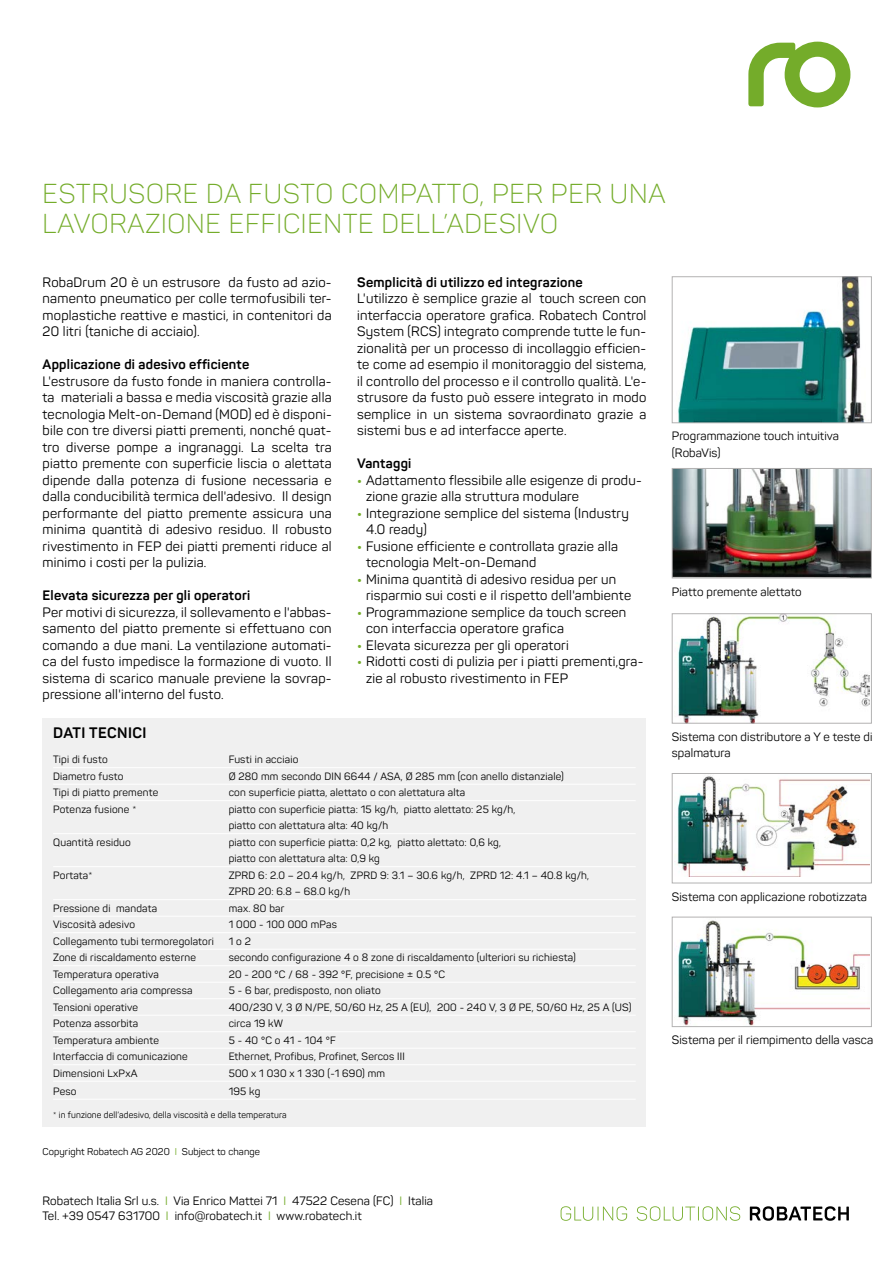
<style>
.page{position:relative;width:893px;height:1263px;background:#fff}
.page>*{position:absolute;margin:0;border:0;box-sizing:border-box;transform-origin:0 0}
.t1{font:300 27px/30px "Panton";letter-spacing:.03em;color:#74ac2a}
.t2{font:700 15px "Panton";letter-spacing:.03em;color:#000}
.t3{font:13.5px/16.5px "Panton";letter-spacing:.02em;color:#000}
.t4{font:700 13.5px "Panton";letter-spacing:.02em;color:#000}
.t5{font:12px/16.5px "Panton";letter-spacing:.01em;color:#000}
.t6{font:10.5px/16.5px "Panton";letter-spacing:.02em;color:#000}
.t7{font:9.75px "Panton";letter-spacing:.01em;color:#000}
.t8{font:9px "Panton";letter-spacing:.02em;color:#000}
.s1{font-weight:700;color:#74ac2a}
.s2{color:#74ac2a}
</style>
<div class="page">
<svg style="left:748px;top:42px;width:102px;height:65px"></svg>
<svg style="left:750px;top:1206px;width:99px;height:15px"></svg>
<svg style="left:561px;top:1206px;width:179px;height:15px"></svg>
<div style="left:43px;top:718px;width:603px;height:409px;background:#f0f0f0"></div>
<hr style="left:53px;top:767px;width:583px;height:1px;background:#fff">
<hr style="left:53px;top:784px;width:583px;height:1px;background:#fff">
<hr style="left:53px;top:800px;width:583px;height:1px;background:#fff">
<hr style="left:53px;top:833px;width:583px;height:1px;background:#fff">
<hr style="left:53px;top:866px;width:583px;height:1px;background:#fff">
<hr style="left:53px;top:899px;width:583px;height:1px;background:#fff">
<hr style="left:53px;top:916px;width:583px;height:1px;background:#fff">
<hr style="left:53px;top:932px;width:583px;height:1px;background:#fff">
<hr style="left:53px;top:949px;width:583px;height:1px;background:#fff">
<hr style="left:53px;top:965px;width:583px;height:1px;background:#fff">
<hr style="left:53px;top:982px;width:583px;height:1px;background:#fff">
<hr style="left:53px;top:998px;width:583px;height:1px;background:#fff">
<hr style="left:53px;top:1015px;width:583px;height:1px;background:#fff">
<hr style="left:53px;top:1031px;width:583px;height:1px;background:#fff">
<hr style="left:53px;top:1048px;width:583px;height:1px;background:#fff">
<hr style="left:53px;top:1064px;width:583px;height:1px;background:#fff">
<hr style="left:53px;top:1081px;width:583px;height:1px;background:#fff">
<hr style="left:53px;top:1099px;width:583px;height:1px;background:#fff">
<img style="left:678px;top:278px;width:187px;height:143px">
<div style="left:672px;top:276px;width:200px;height:147px;border:1px solid #b3b2b2"></div>
<img style="left:674px;top:470px;width:196px;height:106px">
<div style="left:672px;top:468px;width:200px;height:110px;border:1px solid #b3b2b2"></div>
<img style="left:678px;top:615px;width:191px;height:106px">
<div style="left:672px;top:613px;width:200px;height:110px;border:1px solid #b3b2b2"></div>
<img style="left:677px;top:776px;width:192px;height:100px">
<div style="left:672px;top:773px;width:200px;height:110px;border:1px solid #b3b2b2"></div>
<img style="left:677px;top:920px;width:192px;height:105px">
<div style="left:672px;top:917px;width:200px;height:110px;border:1px solid #b3b2b2"></div>
<h1 class="t1" style="left:43px;top:178px;width:624px">ESTRUSORE DA FUSTO COMPATTO, PER PER UNA<br>LAVORAZIONE EFFICIENTE DELL’ADESIVO</h1>
<p class="t3" style="left:43px;top:274px;width:291px;text-align:justify">RobaDrum 20 è un estrusore da fusto ad azio&shy;namento pneumatico per colle termofusibili ter&shy;moplastiche reattive e mastici, in contenitori da 20 litri (taniche di acciaio).</p>
<p class="t4" style="left:43px;top:356px;width:208px">Applicazione di adesivo efficiente</p>
<p class="t3" style="left:43px;top:373px;width:291px;text-align:justify">L'estrusore da fusto fonde in maniera controlla&shy;ta materiali a bassa e media viscosità grazie alla tecnologia Melt-on-Demand (MOD) ed è disponi&shy;bile con tre diversi piatti prementi, nonché quat&shy;tro diverse pompe a ingranaggi. La scelta tra piatto premente con superficie liscia o alettata dipende dalla potenza di fusione necessaria e dalla conducibilità termica dell'adesivo. Il design performante del piatto premente assicura una minima quantità di adesivo residuo. Il robusto rivestimento in FEP dei piatti prementi riduce al minimo i costi per la pulizia.</p>
<p class="t4" style="left:43px;top:587px;width:209px">Elevata sicurezza per gli operatori</p>
<p class="t3" style="left:43px;top:603px;width:291px;text-align:justify">Per motivi di sicurezza, il sollevamento e l'abbas&shy;samento del piatto premente si effettuano con comando a due mani. La ventilazione automati&shy;ca del fusto impedisce la formazione di vuoto. Il sistema di scarico manuale previene la sovrap&shy;pressione all'interno del fusto.</p>
<p class="t4" style="left:357px;top:273px;width:227px">Semplicità di utilizzo ed integrazione</p>
<p class="t3" style="left:357px;top:290px;width:291px;text-align:justify">L'utilizzo è semplice grazie al touch screen con interfaccia operatore grafica. Robatech Control System (RCS) integrato comprende tutte le fun&shy;zionalità per un processo di incollaggio efficien&shy;te come ad esempio il monitoraggio del sistema, il controllo del processo e il controllo qualità. L'e&shy;strusore da fusto può essere integrato in modo semplice in un sistema sovraordinato grazie a sistemi bus e ad interfacce aperte.</p>
<p class="t4" style="left:357px;top:455px;width:56px">Vantaggi</p>
<p class="t3" style="left:366px;top:471px;width:277px;text-indent:-9px"><span class="s1">•</span> Adattamento flessibile alle esigenze di produ&shy;zione grazie alla struttura modulare</p>
<p class="t3" style="left:366px;top:504px;width:264px;text-indent:-9px"><span class="s1">•</span> Integrazione semplice del sistema (Industry<br>4.0 ready)</p>
<p class="t3" style="left:366px;top:537px;width:253px;text-indent:-9px"><span class="s1">•</span> Fusione efficiente e controllata grazie alla tecnologia Melt-on-Demand</p>
<p class="t3" style="left:366px;top:570px;width:267px;text-indent:-9px"><span class="s1">•</span> Minima quantità di adesivo residua per un risparmio sui costi e il rispetto dell'ambiente</p>
<p class="t3" style="left:366px;top:603px;width:262px;text-indent:-9px"><span class="s1">•</span> Programmazione semplice da touch screen con interfaccia operatore grafica</p>
<p class="t3" style="left:357px;top:636px;width:213px"><span class="s1">•</span> Elevata sicurezza per gli operatori</p>
<p class="t3" style="left:366px;top:653px;width:279px;text-indent:-9px"><span class="s1">•</span> Ridotti costi di pulizia per i piatti prementi,gra&shy;zie al robusto rivestimento in FEP</p>
<p class="t2" style="left:53px;top:723px;width:95px">DATI TECNICI</p>
<p class="t6" style="left:53px;top:751px;width:56px">Tipi di fusto</p>
<p class="t6" style="left:229px;top:751px;width:71px">Fusti in acciaio</p>
<p class="t6" style="left:53px;top:768px;width:72px">Diametro fusto</p>
<p class="t6" style="left:229px;top:768px;width:337px">Ø 280 mm secondo DIN 6644 / ASA, Ø 285 mm (con anello distanziale)</p>
<p class="t6" style="left:53px;top:784px;width:107px">Tipi di piatto premente</p>
<p class="t6" style="left:229px;top:784px;width:238px">con superficie piatta, alettato o con alettatura alta</p>
<p class="t6" style="left:53px;top:801px;width:85px">Potenza fusione *</p>
<p class="t6" style="left:229px;top:801px;width:288px">piatto con superficie piatta: 15 kg/h, piatto alettato: 25 kg/h, piatto con alettatura alta: 40 kg/h</p>
<p class="t6" style="left:53px;top:834px;width:79px">Quantità residuo</p>
<p class="t6" style="left:229px;top:834px;width:274px">piatto con superficie piatta: 0,2 kg, piatto alettato: 0,6 kg, piatto con alettatura alta: 0,9 kg</p>
<p class="t6" style="left:53px;top:866px;width:41px">Portata*</p>
<p class="t6" style="left:229px;top:866px;width:362px">ZPRD 6: 2.0 – 20.4 kg/h, ZPRD 9: 3.1 – 30.6 kg/h, ZPRD 12: 4.1 – 40.8 kg/h,<br>ZPRD 20: 6.8 – 68.0 kg/h</p>
<p class="t6" style="left:53px;top:899px;width:106px">Pressione di mandata</p>
<p class="t6" style="left:229px;top:899px;width:57px">max. 80 bar</p>
<p class="t6" style="left:53px;top:916px;width:83px">Viscosità adesivo</p>
<p class="t6" style="left:229px;top:916px;width:110px">1 000 - 100 000 mPas</p>
<p class="t6" style="left:53px;top:932px;width:162px">Collegamento tubi termoregolatori</p>
<p class="t6" style="left:229px;top:932px;width:24px">1 o 2</p>
<p class="t6" style="left:53px;top:949px;width:144px">Zone di riscaldamento esterne</p>
<p class="t6" style="left:229px;top:949px;width:349px">secondo configurazione 4 o 8 zone di riscaldamento (ulteriori su richiesta)</p>
<p class="t6" style="left:53px;top:965px;width:107px">Temperatura operativa</p>
<p class="t6" style="left:229px;top:965px;width:218px">20 - 200 °C / 68 - 392 °F, precisione ± 0.5 °C</p>
<p class="t6" style="left:53px;top:982px;width:141px">Collegamento aria compressa</p>
<p class="t6" style="left:229px;top:982px;width:154px">5 - 6 bar, predisposto, non oliato</p>
<p class="t6" style="left:53px;top:998px;width:87px">Tensioni operative</p>
<p class="t6" style="left:229px;top:998px;width:404px">400/230 V, 3 Ø N/PE, 50/60 Hz, 25 A (EU), 200 - 240 V, 3 Ø PE, 50/60 Hz, 25 A (US)</p>
<p class="t6" style="left:53px;top:1015px;width:87px">Potenza assorbita</p>
<p class="t6" style="left:229px;top:1015px;width:56px">circa 19 kW</p>
<p class="t6" style="left:53px;top:1031px;width:107px">Temperatura ambiente</p>
<p class="t6" style="left:229px;top:1031px;width:109px">5 - 40 °C o 41 - 104 °F</p>
<p class="t6" style="left:53px;top:1048px;width:136px">Interfaccia di comunicazione</p>
<p class="t6" style="left:229px;top:1048px;width:178px">Ethernet, Profibus, Profinet, Sercos III</p>
<p class="t6" style="left:53px;top:1064px;width:86px">Dimensioni LxPxA</p>
<p class="t6" style="left:229px;top:1064px;width:158px">500 x 1 030 x 1 330 (-1 690) mm</p>
<p class="t6" style="left:53px;top:1082px;width:25px">Peso</p>
<p class="t6" style="left:229px;top:1082px;width:33px">195 kg</p>
<p class="t8" style="left:53px;top:1109px;width:235px">* in funzione dell’adesivo, della viscosità e della temperatura</p>
<p class="t7" style="left:43px;top:1146px;width:219px">Copyright Robatech AG 2020 <span class="s2">I</span> Subject to change</p>
<p class="t5" style="left:43px;top:1194px;width:392px;line-height:15px">Robatech Italia Srl u.s. <span class="s2">I</span> Via Enrico Mattei 71 <span class="s2">I</span> 47522 Cesena (FC) <span class="s2">I</span> Italia<br>Tel. +39 0547 631700 <span class="s2">I</span> info@robatech.it <span class="s2">I</span> www.robatech.it</p>
<p class="t5" style="left:672px;top:427px;width:169px">Programmazione touch intuitiva (RobaVis)</p>
<p class="t5" style="left:672px;top:583px;width:131px">Piatto premente alettato</p>
<p class="t5" style="left:672px;top:728px;width:202px">Sistema con distributore a Y e teste di spalmatura</p>
<p class="t5" style="left:672px;top:888px;width:197px">Sistema con applicazione robotizzata</p>
<p class="t5" style="left:672px;top:1032px;width:203px">Sistema per il riempimento della vasca</p>
</div>
